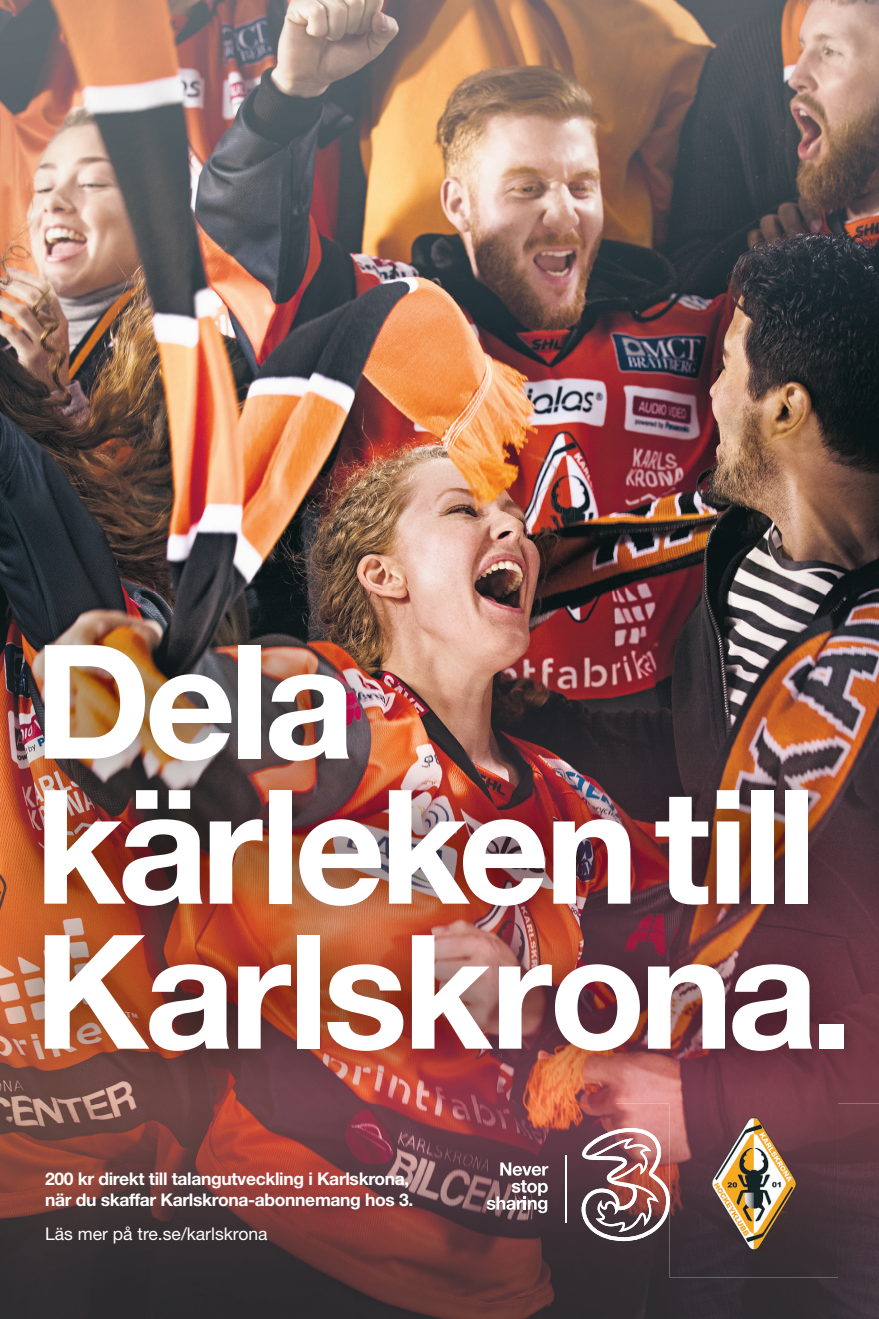
<style>
.page{position:relative;width:879px;height:1319px;background:#fff}
.page>*{position:absolute;margin:0;border:0;box-sizing:border-box;transform-origin:0 0}
.t1{font:700 158.75px/145px "Helvetica Neue LT Std";letter-spacing:-.04em;color:#fff}
.t2{font:700 17.5px/21.2px "Helvetica Neue LT Std";letter-spacing:-.02em;color:#fff}
.t3{font:17.5px "Helvetica Neue LT Std";color:#fff}
</style>
<div class="page">
<img style="left:0;top:0;width:879px;height:1318px">
<img style="left:0;top:591px;width:879px;height:512px">
<hr style="left:565px;top:1155px;width:1px;height:67px;background:#fff">
<svg style="left:486px;top:1162px;width:62px;height:50px"></svg>
<img style="left:669px;top:1091px;width:169px;height:186px">
<svg style="left:581px;top:1127px;width:89px;height:113px"></svg>
<h1 class="t1" style="left:34px;top:626px;width:821px">Dela kärleken till<br>Karlskrona.</h1>
<p class="t2" style="left:45px;top:1167px;width:370px">200 kr direkt till talangutveckling i Karlskrona, när du skaffar Karlskrona-abonnemang hos 3.</p>
<p class="t3" style="left:45px;top:1222px;width:224px">Läs mer på tre.se/karlskrona</p>
</div>
